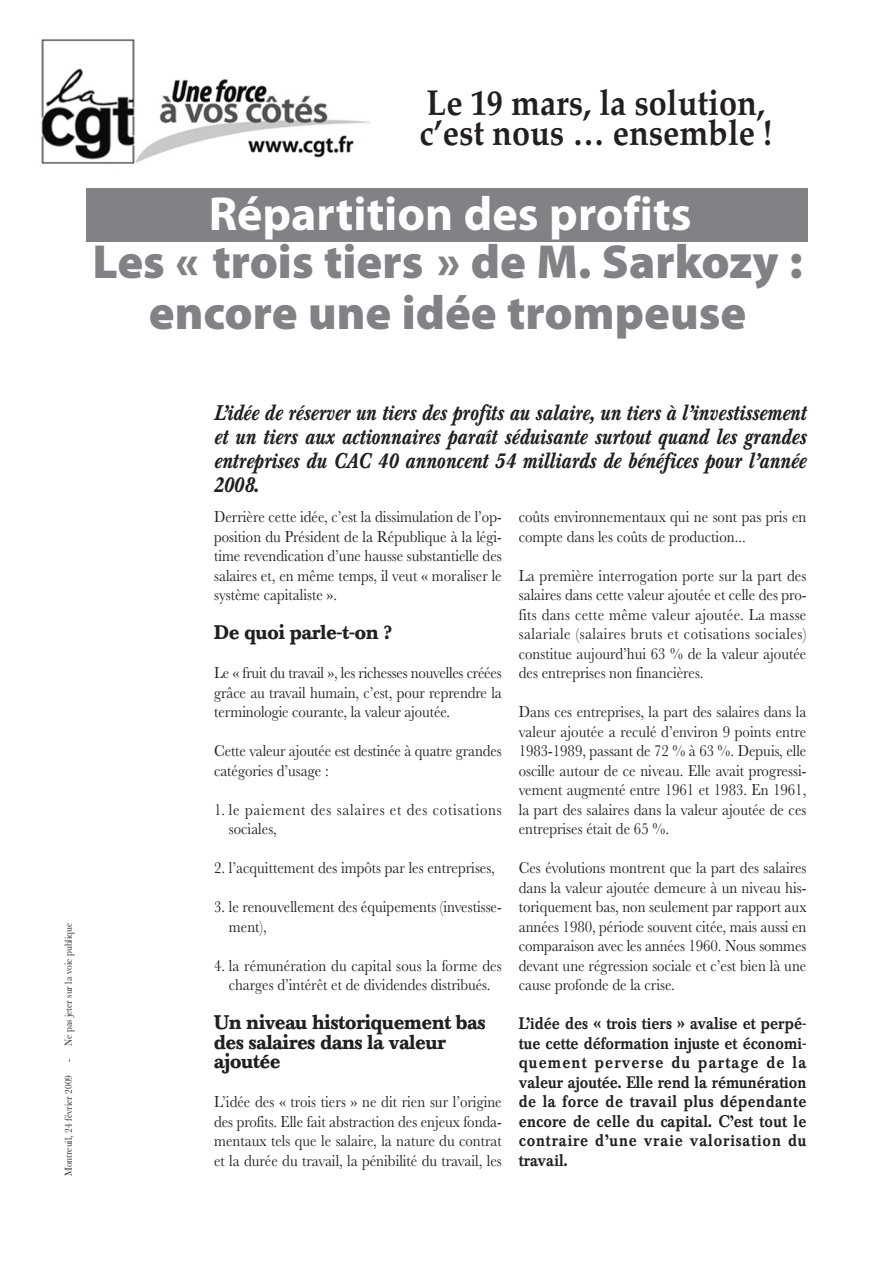
<style>
.page{position:relative;width:893px;height:1263px;background:#fff}
.page>*{position:absolute;margin:0;border:0;box-sizing:border-box;transform-origin:0 0}
.t1{font:900 48px/51px "Myriad Pro";color:#808285;text-align:center}
.t2{font:700 48px "Myriad Pro";color:#fff}
.t3{font:700 36px/30px "Palatino";color:#231f20;scale:.9 1}
.t4{font:italic 500 21px/24px "Baskerville BE";color:#231f20;text-align:justify;scale:.9 1}
.t5{font:700 19.5px/19.5px "Baskerville BE";color:#231f20;scale:.9 1}
.t6{font:16.5px/19.5px "Baskerville";color:#231f20;text-align:justify;scale:.9 1}
.t7{font:500 16.5px/19.5px "Baskerville BE";letter-spacing:.055em;color:#231f20;text-align:justify;scale:.9 1}
.t8{font:16.5px/19.5px "Baskerville";letter-spacing:.045em;color:#231f20;scale:.9 1}
.t9{font:10.5px "Baskerville";color:#231f20;scale:.9 1}
</style>
<div class="page">
<img style="left:41px;top:39px;width:329px;height:125px">
<div style="left:86px;top:189px;width:722px;height:53px;background:#808285"></div>
<h2 class="t3" style="left:419px;top:87px;width:393px">Le 19 mars, la solution, c’est nous … ensemble !</h2>
<h1 class="t2" style="left:209px;top:196px;width:484px">Répartition des profits</h1>
<h1 class="t1" style="left:92px;top:240px;width:712px">Les « trois tiers » de M. Sarkozy : encore une idée trompeuse</h1>
<p class="t9" style="left:62px;top:1176px;width:283px;rotate:-90deg">Montreuil, 24 février 2009 - Ne pas jeter sur la voie publique</p>
<p class="t4" style="left:214px;top:404px;width:660px">L’idée de réserver un tiers des profits au salaire, un tiers à l’investissement et un tiers aux actionnaires paraît séduisante surtout quand les grandes entreprises du CAC 40 annoncent 54 milliards de bénéfices pour l’année 2008.</p>
<p class="t6" style="left:214px;top:507px;width:321px">Derrière cette idée, c’est la dissimulation de l’op&shy;position du Président de la République à la légi&shy;time revendication d’une hausse substantielle des salaires et, en même temps, il veut « moraliser le système capitaliste ».</p>
<p class="t5" style="left:214px;top:625px;width:199px">De quoi parle-t-on ?</p>
<p class="t6" style="left:214px;top:663px;width:321px">Le « fruit du travail », les richesses nouvelles créées grâce au travail humain, c’est, pour reprendre la terminologie courante, la valeur ajoutée.</p>
<p class="t6" style="left:214px;top:741px;width:321px">Cette valeur ajoutée est destinée à quatre grandes catégories d’usage :</p>
<p class="t8" style="left:229px;top:799px;width:305px;text-indent:-15px">1. le paiement des salaires et des cotisations sociales,</p>
<p class="t6" style="left:214px;top:858px;width:313px">2. l’acquittement des impôts par les entreprises,</p>
<p class="t6" style="left:229px;top:897px;width:305px;text-indent:-15px">3. le renouvellement des équipements (investisse&shy;ment),</p>
<p class="t6" style="left:214px;top:955px;width:321px;text-align:center">4. la rémunération du capital sous la forme des charges d’intérêt et de dividendes distribués.</p>
<p class="t5" style="left:214px;top:1015px;width:303px">Un niveau historiquement bas des salaires dans la valeur ajoutée</p>
<p class="t6" style="left:214px;top:1092px;width:321px">L’idée des « trois tiers » ne dit rien sur l’origine des profits. Elle fait abstraction des enjeux fonda&shy;mentaux tels que le salaire, la nature du contrat et la durée du travail, la pénibilité du travail, les</p>
<p class="t6" style="left:519px;top:507px;width:321px">coûts environnementaux qui ne sont pas pris en compte dans les coûts de production...</p>
<p class="t6" style="left:519px;top:565px;width:321px">La première interrogation porte sur la part des salaires dans cette valeur ajoutée et celle des pro&shy;fits dans cette même valeur ajoutée. La masse salariale (salaires bruts et cotisations sociales) constitue aujourd’hui 63 % de la valeur ajoutée des entreprises non financières.</p>
<p class="t6" style="left:519px;top:702px;width:321px">Dans ces entreprises, la part des salaires dans la valeur ajoutée a reculé d’environ 9 points entre 1983-1989, passant de 72 % à 63 %. Depuis, elle oscille autour de ce niveau. Elle avait progressi&shy;vement augmenté entre 1961 et 1983. En 1961, la part des salaires dans la valeur ajoutée de ces entreprises était de 65 %.</p>
<p class="t6" style="left:519px;top:858px;width:321px">Ces évolutions montrent que la part des salaires dans la valeur ajoutée demeure à un niveau his&shy;toriquement bas, non seulement par rapport aux années 1980, période souvent citée, mais aussi en comparaison avec les années 1960. Nous sommes devant une régression sociale et c’est bien là une cause profonde de la crise.</p>
<p class="t7" style="left:519px;top:1016px;width:321px">L’idée des « trois tiers » avalise et perpé&shy;tue cette déformation injuste et économi&shy;quement perverse du partage de la valeur ajoutée. Elle rend la rémunération de la force de travail plus dépendante encore de celle du capital. C’est tout le contraire d’une vraie valorisation du travail.</p>
</div>
